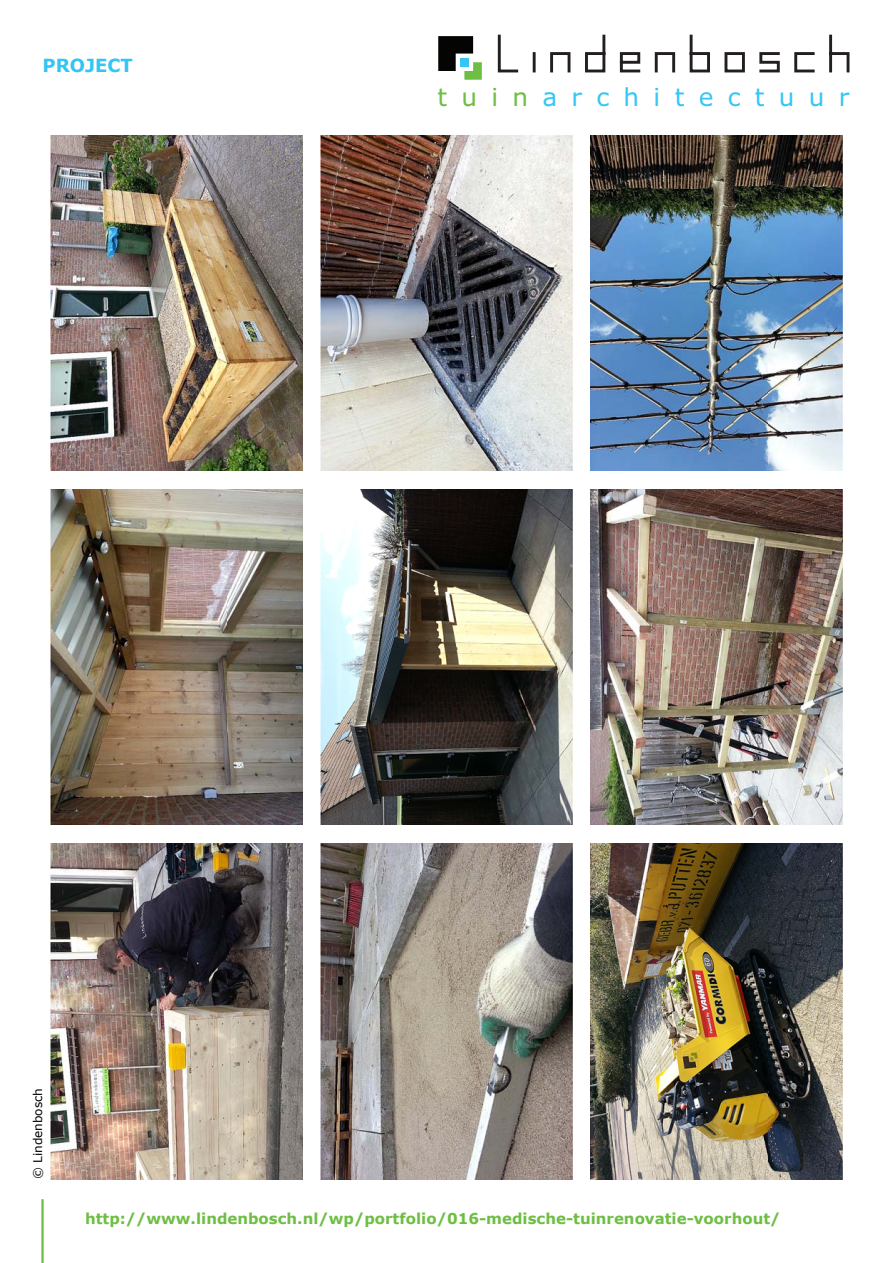
<style>
.page{position:relative;width:893px;height:1263px;background:#fff}
.page>*{position:absolute;margin:0;border:0;box-sizing:border-box;transform-origin:0 0}
.t1{font:24.75px "Verdana";letter-spacing:.58em;color:#35c6f4}
.t2{font:700 18px "Verdana";color:#33c5f3}
.t3{font:700 15px "Verdana";color:#6ebe44}
.t4{font:12px "Verdana";color:#000}
.s1{color:#6ebe44}
</style>
<div class="page">
<img style="left:591px;top:843px;width:252px;height:336px">
<img style="left:321px;top:843px;width:251px;height:336px">
<img style="left:50px;top:843px;width:252px;height:336px">
<img style="left:591px;top:489px;width:252px;height:336px">
<img style="left:321px;top:489px;width:251px;height:336px">
<img style="left:50px;top:489px;width:252px;height:336px">
<img style="left:591px;top:135px;width:252px;height:336px">
<img style="left:321px;top:135px;width:251px;height:336px">
<img style="left:50px;top:135px;width:252px;height:336px">
<svg style="left:497px;top:34px;width:353px;height:39px"></svg>
<svg style="left:438px;top:36px;width:44px;height:44px"></svg>
<div style="left:460px;top:58px;width:9px;height:9px;background:#35c6f4"></div>
<hr style="left:41px;top:1199px;width:3px;height:64px;background:#6ebe44">
<p class="t2" style="left:43px;top:52px;width:92px">PROJECT</p>
<p class="t1" style="left:437px;top:80px;width:413px"><span class="s1">tuin</span>architectuur</p>
<p class="t4" style="left:29px;top:1179px;width:92px;rotate:-90deg">© Lindenbosch</p>
<p class="t3" style="left:85px;top:1208px;width:697px">http://www.lindenbosch.nl/wp/portfolio/016-medische-tuinrenovatie-voorhout/</p>
</div>
